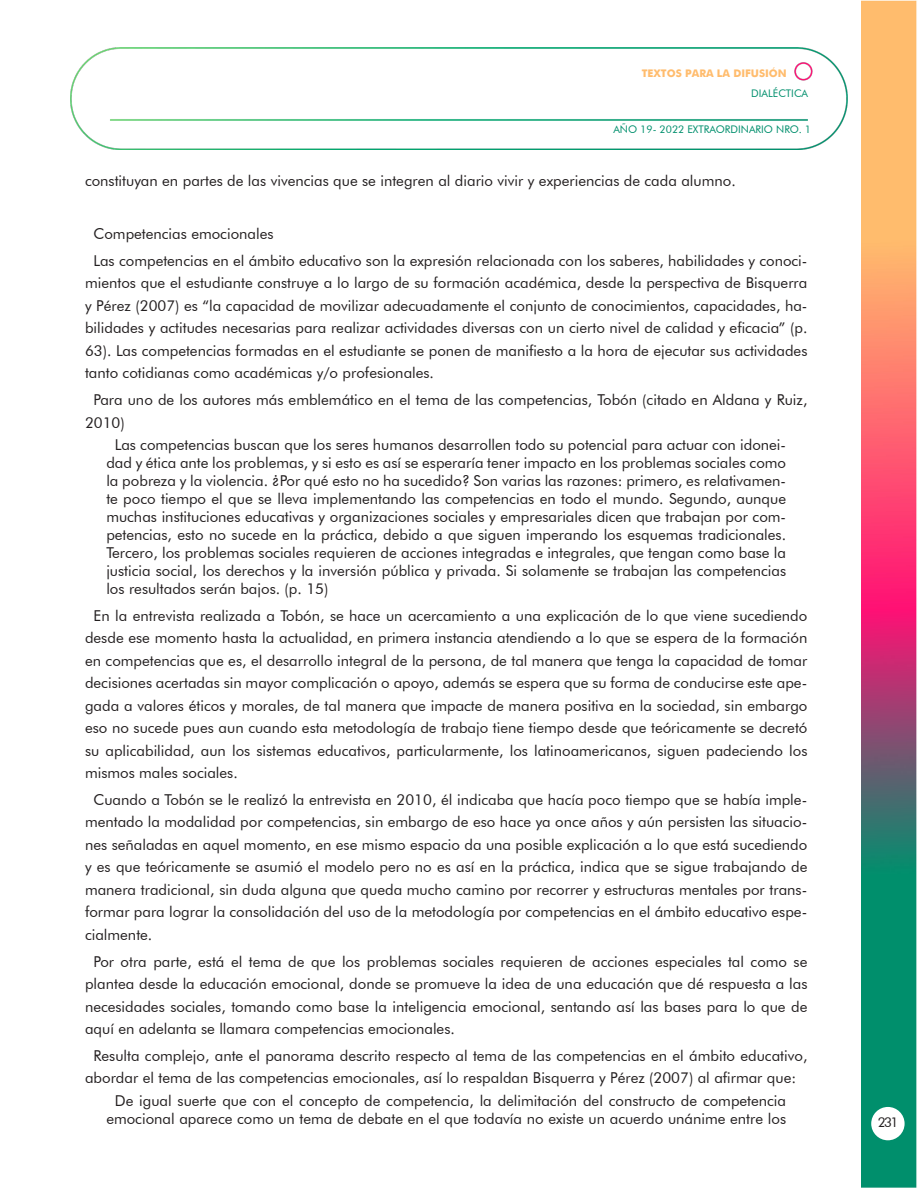
<style>
.page{position:relative;width:918px;height:1188px;background:#fff}
.page>*{position:absolute;margin:0;border:0;box-sizing:border-box;transform-origin:0 0}
.t1{font:15px/22.5px "Futura BT";color:#231f20;text-align:justify}
.t2{font:13.5px "Futura BT";color:#231f20}
.t3{font:10.5px "Futura BT";color:#008f6d}
.t4{font:700 10.5px "Futura";color:#ffbc6d}
</style>
<div class="page">
<img style="left:861px;top:0;width:56px;height:1188px">
<img style="left:71px;top:48px;width:776px;height:102px">
<div style="left:871px;top:1107px;width:34px;height:33px;background:#fff;border-radius:50%"></div>
<p class="t4" style="left:642px;top:66px;width:147px">TEXTOS PARA LA DIFUSIÓN</p>
<p class="t3" style="left:751px;top:87px;width:58px">DIALÉCTICA</p>
<p class="t3" style="left:613px;top:123px;width:199px">AÑO 19- 2022 EXTRAORDINARIO NRO. 1</p>
<p class="t1" style="left:85px;top:169px;width:652px">constituyan en partes de las vivencias que se integren al diario vivir y experiencias de cada alumno.</p>
<p class="t1" style="left:94px;top:223px;width:181px">Competencias emocionales</p>
<p class="t1" style="left:85px;top:249px;width:724px;text-indent:9px">Las competencias en el ámbito educativo son la expresión relacionada con los saberes, habilidades y conoci&shy;mientos que el estudiante construye a lo largo de su formación académica, desde la perspectiva de Bisquerra y Pérez (2007) es “la capacidad de movilizar adecuadamente el conjunto de conocimientos, capacidades, ha&shy;bilidades y actitudes necesarias para realizar actividades diversas con un cierto nivel de calidad y eficacia” (p.<br>63). Las competencias formadas en el estudiante se ponen de manifiesto a la hora de ejecutar sus actividades tanto cotidianas como académicas y/o profesionales.</p>
<p class="t1" style="left:85px;top:389px;width:724px;text-indent:9px">Para uno de los autores más emblemático en el tema de las competencias, Tobón (citado en Aldana y Ruiz,<br>2010)</p>
<p class="t1" style="left:106px;top:436px;width:681px;line-height:18px;text-indent:9px">Las competencias buscan que los seres humanos desarrollen todo su potencial para actuar con idonei&shy;dad y ética ante los problemas, y si esto es así se esperaría tener impacto en los problemas sociales como la pobreza y la violencia. ¿Por qué esto no ha sucedido? Son varias las razones: primero, es relativamen&shy;te poco tiempo el que se lleva implementando las competencias en todo el mundo. Segundo, aunque muchas instituciones educativas y organizaciones sociales y empresariales dicen que trabajan por com&shy;petencias, esto no sucede en la práctica, debido a que siguen imperando los esquemas tradicionales.<br>Tercero, los problemas sociales requieren de acciones integradas e integrales, que tengan como base la justicia social, los derechos y la inversión pública y privada. Si solamente se trabajan las competencias los resultados serán bajos. (p. 15)</p>
<p class="t1" style="left:85px;top:604px;width:724px;text-indent:9px">En la entrevista realizada a Tobón, se hace un acercamiento a una explicación de lo que viene sucediendo desde ese momento hasta la actualidad, en primera instancia atendiendo a lo que se espera de la formación en competencias que es, el desarrollo integral de la persona, de tal manera que tenga la capacidad de tomar decisiones acertadas sin mayor complicación o apoyo, además se espera que su forma de conducirse este ape&shy;gada a valores éticos y morales, de tal manera que impacte de manera positiva en la sociedad, sin embargo eso no sucede pues aun cuando esta metodología de trabajo tiene tiempo desde que teóricamente se decretó su aplicabilidad, aun los sistemas educativos, particularmente, los latinoamericanos, siguen padeciendo los mismos males sociales.</p>
<p class="t1" style="left:85px;top:788px;width:724px;text-indent:9px">Cuando a Tobón se le realizó la entrevista en 2010, él indicaba que hacía poco tiempo que se había imple&shy;mentado la modalidad por competencias, sin embargo de eso hace ya once años y aún persisten las situacio&shy;nes señaladas en aquel momento, en ese mismo espacio da una posible explicación a lo que está sucediendo y es que teóricamente se asumió el modelo pero no es así en la práctica, indica que se sigue trabajando de manera tradicional, sin duda alguna que queda mucho camino por recorrer y estructuras mentales por trans&shy;formar para lograr la consolidación del uso de la metodología por competencias en el ámbito educativo espe&shy;cialmente.</p>
<p class="t1" style="left:85px;top:950px;width:724px;text-indent:9px">Por otra parte, está el tema de que los problemas sociales requieren de acciones especiales tal como se plantea desde la educación emocional, donde se promueve la idea de una educación que dé respuesta a las necesidades sociales, tomando como base la inteligencia emocional, sentando así las bases para lo que de aquí en adelanta se llamara competencias emocionales.</p>
<p class="t1" style="left:85px;top:1044px;width:724px;text-indent:9px">Resulta complejo, ante el panorama descrito respecto al tema de las competencias en el ámbito educativo, abordar el tema de las competencias emocionales, así lo respaldan Bisquerra y Pérez (2007) al afirmar que:</p>
<p class="t1" style="left:106px;top:1091px;width:681px;line-height:18px;text-align:center">De igual suerte que con el concepto de competencia, la delimitación del constructo de competencia emocional aparece como un tema de debate en el que todavía no existe un acuerdo unánime entre los</p>
<p class="t2" style="left:878px;top:1114px;width:22px">231</p>
</div>
